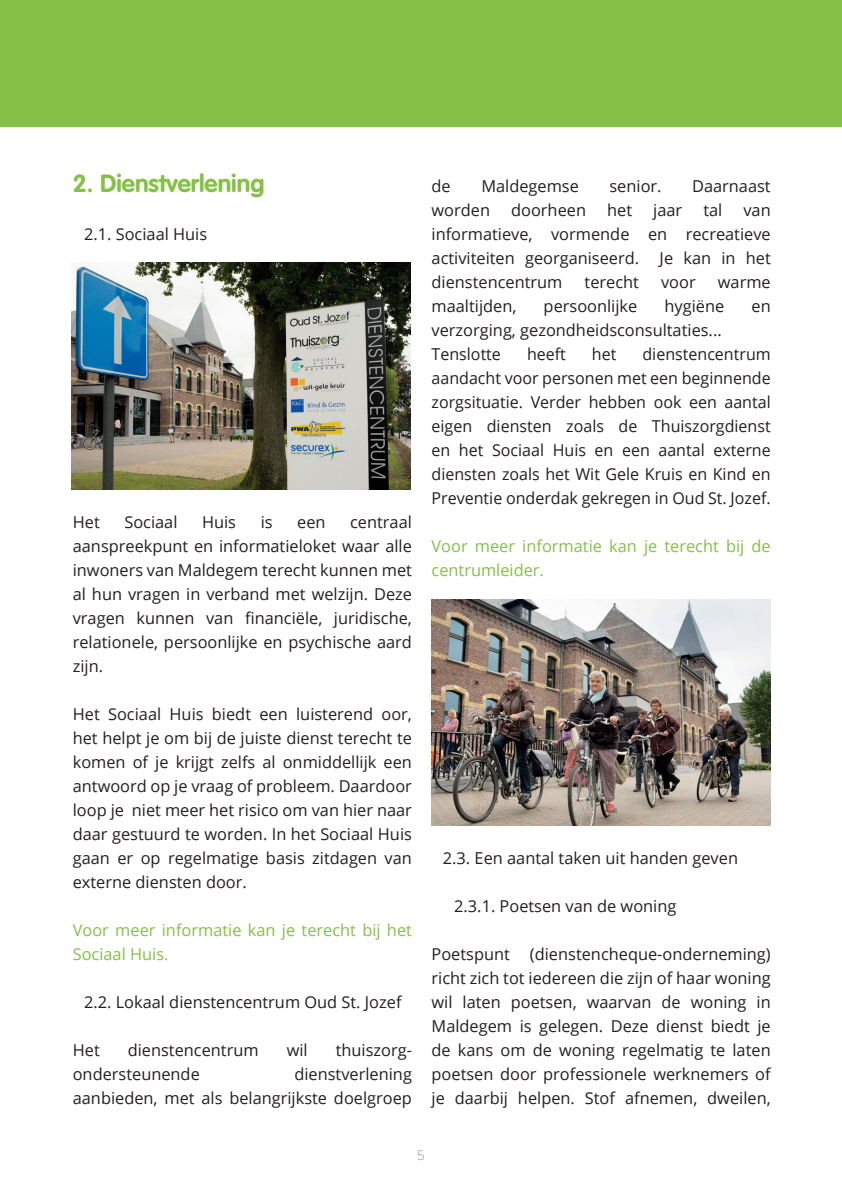
<style>
.page{position:relative;width:842px;height:1191px;background:#fff}
.page>*{position:absolute;margin:0;border:0;box-sizing:border-box;transform-origin:0 0}
.t1{font:700 24.6px "VAG Rounded";color:#84c146}
.t2{font:16.4px/24px "Open Sans";color:#231f20;text-align:justify}
.t3{font:16.4px/24px "Open Sans";color:#84c146}
.t4{font:100 14px "Proxima Nova";color:#6c6d70}
</style>
<div class="page">
<div style="left:0;top:0;width:842px;height:126px;background:#84c146"></div>
<img style="left:432px;top:600px;width:339px;height:226px">
<img style="left:71px;top:263px;width:339px;height:226px">
<h1 class="t1" style="left:73px;top:169px;width:193px">2. Dienstverlening</h1>
<p class="t2" style="left:84px;top:222px;width:125px">2.1. Sociaal Huis</p>
<p class="t2" style="left:73px;top:510px;width:341px;text-indent:277px">centraal aanspreekpunt en informatieloket waar alle inwoners van Maldegem terecht kunnen met al hun vragen in verband met welzijn. Deze vragen kunnen van financiële, juridische, relationele, persoonlijke en psychische aard zijn.</p>
<p class="t2" style="left:73px;top:702px;width:341px">Het Sociaal Huis biedt een luisterend oor, het helpt je om bij de juiste dienst terecht te komen of je krijgt zelfs al onmiddellijk een antwoord op je vraag of probleem. Daardoor loop je niet meer het risico om van hier naar daar gestuurd te worden. In het Sociaal Huis gaan er op regelmatige basis zitdagen van externe diensten door.</p>
<p class="t3" style="left:73px;top:918px;width:341px">Voor meer informatie kan je terecht bij het<br>Sociaal Huis.</p>
<p class="t2" style="left:84px;top:990px;width:319px">2.2. Lokaal dienstencentrum Oud St. Jozef</p>
<p class="t2" style="left:73px;top:1038px;width:29px">Het</p>
<p class="t2" style="left:128px;top:1038px;width:132px">dienstencentrum</p>
<p class="t2" style="left:287px;top:1038px;width:23px">wil</p>
<p class="t2" style="left:336px;top:1038px;width:78px">thuiszorg-</p>
<p class="t2" style="left:73px;top:1062px;width:129px">ondersteunende</p>
<p class="t2" style="left:73px;top:510px;width:29px">Het</p>
<p class="t2" style="left:124px;top:510px;width:55px">Sociaal</p>
<p class="t2" style="left:202px;top:510px;width:36px">Huis</p>
<p class="t2" style="left:261px;top:510px;width:13px">is</p>
<p class="t2" style="left:297px;top:510px;width:30px">een</p>
<p class="t2" style="left:73px;top:1062px;width:341px;text-align:right">dienstverlening<br>aanbieden, met als belangrijkste doelgroep</p>
<p class="t2" style="left:432px;top:174px;width:21px">de</p>
<p class="t2" style="left:481px;top:174px;width:99px">Maldegemse</p>
<p class="t2" style="left:609px;top:174px;width:54px">senior.</p>
<p class="t2" style="left:692px;top:174px;width:80px">Daarnaast</p>
<p class="t2" style="left:432px;top:198px;width:60px">worden</p>
<p class="t2" style="left:511px;top:198px;width:76px">doorheen</p>
<p class="t2" style="left:607px;top:198px;width:26px">het</p>
<p class="t2" style="left:653px;top:198px;width:31px">jaar</p>
<p class="t2" style="left:703px;top:198px;width:21px">tal</p>
<p class="t2" style="left:432px;top:198px;width:341px;text-indent:312px">van informatieve, vormende en recreatieve activiteiten georganiseerd.</p>
<p class="t2" style="left:660px;top:246px;width:113px">Je kan in het</p>
<p class="t2" style="left:432px;top:270px;width:132px">dienstencentrum</p>
<p class="t2" style="left:585px;top:270px;width:56px">terecht</p>
<p class="t2" style="left:661px;top:270px;width:36px">voor</p>
<p class="t2" style="left:718px;top:270px;width:54px">warme</p>
<p class="t2" style="left:432px;top:294px;width:86px">maaltijden,</p>
<p class="t2" style="left:544px;top:294px;width:95px">persoonlijke</p>
<p class="t2" style="left:664px;top:294px;width:61px">hygiëne</p>
<p class="t2" style="left:751px;top:294px;width:21px">en</p>
<p class="t2" style="left:432px;top:318px;width:292px">verzorging, gezondheidsconsultaties...<br>Tenslotte</p>
<p class="t2" style="left:527px;top:342px;width:40px">heeft</p>
<p class="t2" style="left:592px;top:342px;width:26px">het</p>
<p class="t2" style="left:432px;top:342px;width:341px;text-indent:211px">dienstencentrum aandacht voor personen met een beginnende zorgsituatie. Verder hebben ook een aantal eigen diensten zoals de Thuiszorgdienst en het Sociaal Huis en een aantal externe diensten zoals het Wit Gele Kruis en Kind en Preventie onderdak gekregen in Oud St. Jozef.</p>
<p class="t3" style="left:432px;top:534px;width:341px">Voor meer informatie kan je terecht bij de centrumleider.</p>
<p class="t2" style="left:443px;top:846px;width:297px">2.3. Een aantal taken uit handen geven</p>
<p class="t2" style="left:454px;top:894px;width:224px">2.3.1. Poetsen van de woning</p>
<p class="t2" style="left:432px;top:942px;width:341px">Poetspunt (dienstencheque-onderneming) richt zich tot iedereen die zijn of haar woning wil laten poetsen, waarvan de woning in Maldegem is gelegen. Deze dienst biedt je de kans om de woning regelmatig te laten poetsen door professionele werknemers of je daarbij helpen. Stof afnemen, dweilen,</p>
<p class="t4" style="left:417px;top:1147px;width:10px">5</p>
</div>
